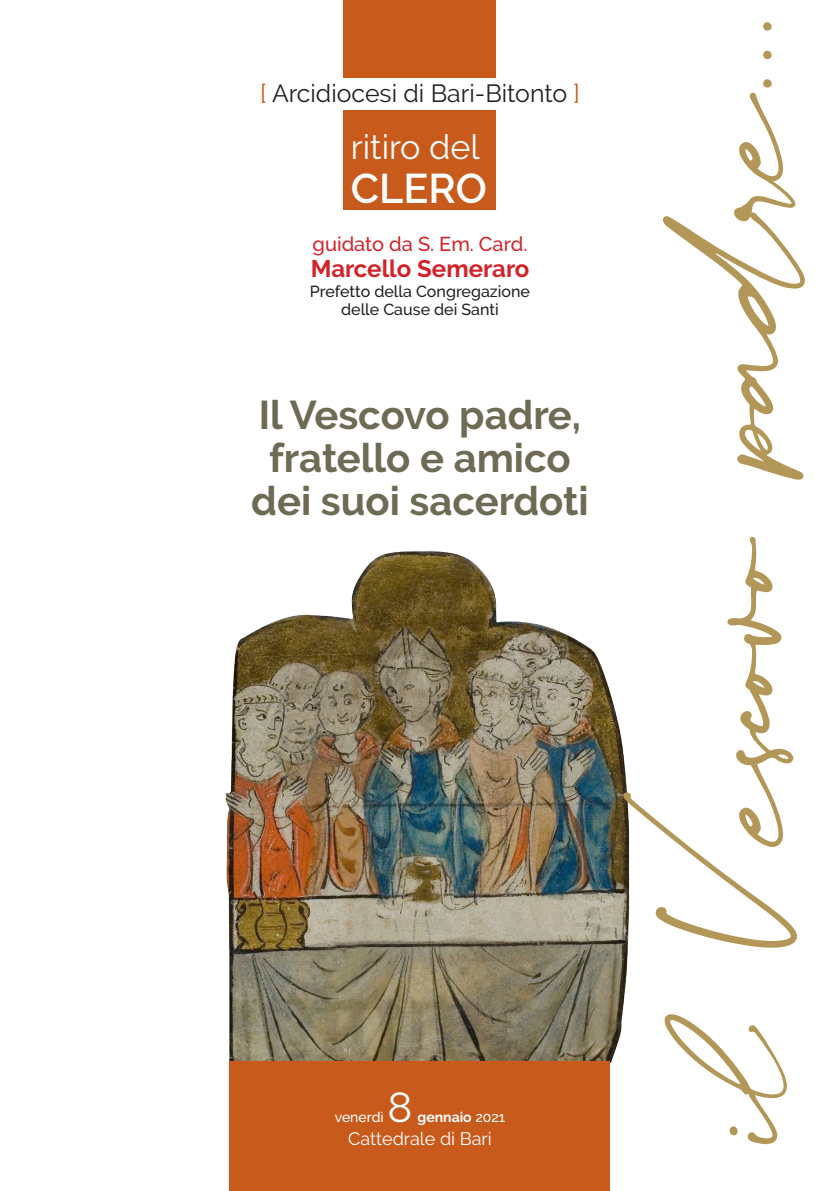
<style>
.page{position:relative;width:840px;height:1191px;background:#fff}
.page>*{position:absolute;margin:0;border:0;box-sizing:border-box;transform-origin:0 0}
.note{font:230px "Belove";color:#b39758}
.t1{font:42px "Raleway";color:#fff}
.t2{font:600 41.4px "Raleway";color:#fff}
.t3{font:700 40px/43.2px "Raleway";color:#6d6b54;text-align:center}
.t4{font:34px "Raleway";color:#fff}
.t5{font:24.8px "Raleway";color:#231f20}
.t6{font:700 24px "Raleway";color:#d1232a}
.t7{font:500 20px "Raleway";color:#d1232a}
.t8{font:18px "Raleway";color:#fff}
.t9{font:500 16px "Raleway";color:#231f20}
.t10{font:700 14px "Raleway";color:#fff}
.t11{font:500 14px "Raleway";color:#fff}
.s1{color:#c85a1c}
.s2{font-weight:500}
</style>
<div class="page">
<img style="left:225px;top:551px;width:405px;height:511px">
<div style="left:229px;top:1061px;width:381px;height:130px;background:#c85a1c"></div>
<div style="left:344px;top:0;width:151px;height:210px;background:#c85a1c"></div>
<div style="left:238px;top:78px;width:363px;height:31px;background:#fff"></div>
<p class="t5" style="left:260px;top:79px;width:321px"><span class="s1">[</span> Arcidiocesi di Bari-Bitonto <span class="s1">]</span></p>
<p class="t4" style="left:351px;top:128px;width:130px">ritiro del</p>
<p class="t2" style="left:351px;top:165px;width:137px">CLERO</p>
<p class="t7" style="left:312px;top:233px;width:216px">guidato da S. Em. Card.</p>
<p class="t6" style="left:310px;top:255px;width:220px">Marcello Semeraro</p>
<p class="t9" style="left:310px;top:282px;width:221px">Prefetto della Congregazione</p>
<p class="t9" style="left:341px;top:300px;width:159px">delle Cause dei Santi</p>
<p class="t3" style="left:251px;top:393px;width:339px">Il Vescovo padre, fratello e amico dei suoi sacerdoti</p>
<p class="t1" style="left:387px;top:1083px;width:26px">8</p>
<p class="t11" style="left:334px;top:1109px;width:51px">venerdì</p>
<p class="t10" style="left:417px;top:1109px;width:89px">gennaio <span class="s2">2021</span></p>
<p class="t8" style="left:348px;top:1128px;width:145px">Cattedrale di Bari</p>
<p class="note" style="left:607px;top:1140px;width:1129px;rotate:-90deg">il Vescovo padre...</p>
</div>
